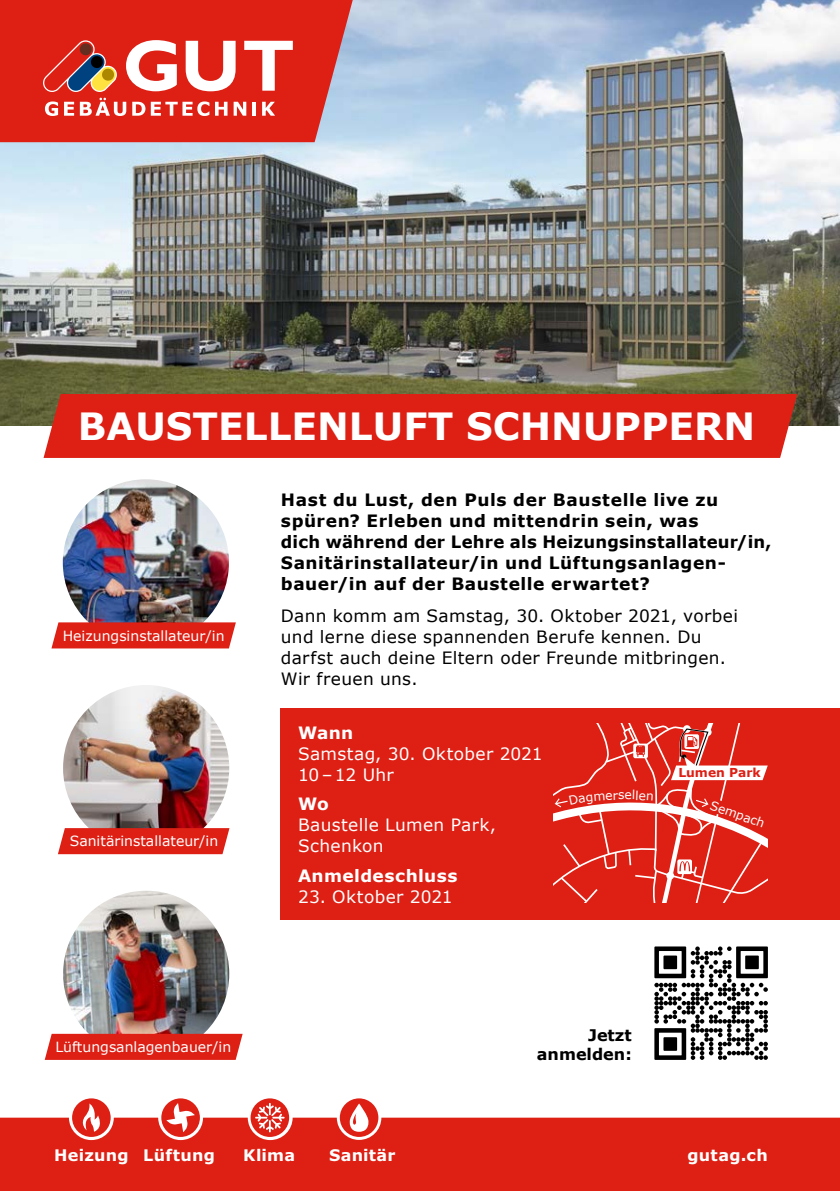
<style>
.page{position:relative;width:840px;height:1191px;background:#fff}
.page>*{position:absolute;margin:0;border:0;box-sizing:border-box;transform-origin:0 0}
.t1{font:700 37.4px "Verdana";color:#fff}
.t2{font:700 17px/21px "Verdana";letter-spacing:.03em;color:#000}
.t3{font:17px/21px "Verdana";letter-spacing:.02em;color:#000}
.t4{font:17px/21px "Verdana";letter-spacing:.02em;color:#fff}
.t5{font:700 17px "Verdana";letter-spacing:.02em;color:#fff}
.t6{font:700 16px "Verdana Pro";letter-spacing:.015em;color:#fff}
.t7{font:700 16px/19.2px "Verdana";color:#000;text-align:right}
.t8{font:14px "Verdana";color:#fff}
.t9{font:700 12.4px "Verdana";color:#dd1f14}
.t10{font:12.4px "Verdana";color:#fff}
</style>
<div class="page">
<div style="left:281px;top:708px;width:558px;height:211px;background:#dd1f14"></div>
<img style="left:0;top:0;width:839px;height:426px">
<svg style="left:0;top:0;width:352px;height:142px;background:#d92b23"></svg>
<svg style="left:185px;top:41px;width:50px;height:50px"></svg>
<svg style="left:244px;top:41px;width:49px;height:50px"></svg>
<svg style="left:45px;top:101px;width:13px;height:15px"></svg>
<svg style="left:64px;top:102px;width:10px;height:14px"></svg>
<svg style="left:132px;top:102px;width:13px;height:14px"></svg>
<svg style="left:151px;top:101px;width:58px;height:15px"></svg>
<svg style="left:215px;top:102px;width:12px;height:14px"></svg>
<svg style="left:233px;top:102px;width:13px;height:14px"></svg>
<svg style="left:262px;top:102px;width:13px;height:14px"></svg>
<hr style="left:252px;top:102px;width:4px;height:14px;background:#fff">
<svg style="left:80px;top:98px;width:46px;height:18px"></svg>
<svg style="left:43px;top:40px;width:74px;height:52px;background:#b8483a"></svg>
<svg style="left:126px;top:40px;width:51px;height:51px"></svg>
<div style="left:0;top:1117px;width:839px;height:74px;background:#dd1f14"></div>
<div style="left:72px;top:1098px;width:39px;height:39px;background:#dd1f14;border-radius:50%"></div>
<svg style="left:82px;top:1103px;width:18px;height:28px"></svg>
<svg style="left:161px;top:1098px;width:39px;height:39px"></svg>
<svg style="left:166px;top:1103px;width:29px;height:29px"></svg>
<svg style="left:250px;top:1098px;width:39px;height:39px"></svg>
<svg style="left:255px;top:1103px;width:29px;height:29px"></svg>
<div style="left:339px;top:1098px;width:39px;height:39px;background:#dd1f14;border-radius:50%"></div>
<svg style="left:349px;top:1103px;width:20px;height:28px"></svg>
<img style="left:63px;top:890px;width:166px;height:166px;border-radius:83px">
<svg style="left:45px;top:1033px;width:197px;height:27px;background:#dd2a20"></svg>
<img style="left:63px;top:685px;width:166px;height:166px;border-radius:83px">
<svg style="left:58px;top:828px;width:171px;height:26px;background:#dd271d"></svg>
<img style="left:63px;top:479px;width:166px;height:166px;border-radius:83px">
<svg style="left:51px;top:622px;width:185px;height:26px;background:#dd291f"></svg>
<div style="left:44px;top:394px;width:752px;height:64px;background:#dd1f14"></div>
<svg style="left:654px;top:946px;width:113px;height:114px"></svg>
<svg style="left:553px;top:723px;width:214px;height:179px"></svg>
<h1 class="t1" style="left:78px;top:402px;width:678px">BAUSTELLENLUFT SCHNUPPERN</h1>
<p class="t8" style="left:63px;top:626px;width:163px">Heizungsinstallateur/in</p>
<p class="t8" style="left:70px;top:832px;width:150px">Sanitärinstallateur/in</p>
<p class="t8" style="left:55px;top:1038px;width:177px">Lüftungsanlagenbauer/in</p>
<p class="t2" style="left:281px;top:489px;width:491px">Hast du Lust, den Puls der Baustelle live zu spüren? Erleben und mittendrin sein, was<br>dich während der Lehre als Heizungsinstallateur/in, Sanitärinstallateur/in und Lüftungsanlagen&shy;bauer/in auf der Baustelle erwartet?</p>
<p class="t3" style="left:281px;top:605px;width:458px">Dann komm am Samstag, 30. Oktober 2021, vorbei und lerne diese spannenden Berufe kennen. Du darfst auch deine Eltern oder Freunde mitbringen.<br>Wir freuen uns.</p>
<p class="t5" style="left:298px;top:721px;width:57px">Wann</p>
<p class="t4" style="left:298px;top:743px;width:246px">Samstag, 30. Oktober 2021<br>10–12 Uhr</p>
<p class="t5" style="left:298px;top:793px;width:32px">Wo</p>
<p class="t4" style="left:298px;top:814px;width:199px">Baustelle Lumen Park,<br>Schenkon</p>
<p class="t5" style="left:298px;top:864px;width:161px">Anmeldeschluss</p>
<p class="t4" style="left:298px;top:886px;width:156px">23. Oktober 2021</p>
<p class="t10" style="left:617px;top:787px;width:8px">s</p>
<p class="t9" style="left:678px;top:764px;width:84px">Lumen Park</p>
<p class="t10" style="left:713px;top:797px;width:58px;rotate:20deg">Sempach</p>
<p class="t7" style="left:536px;top:1025px;width:96px">Jetzt anmelden:</p>
<p class="t6" style="left:54px;top:1144px;width:162px">Heizung Lüftung</p>
<p class="t6" style="left:243px;top:1144px;width:53px">Klima</p>
<p class="t6" style="left:329px;top:1144px;width:68px">Sanitär</p>
<p class="t6" style="left:687px;top:1144px;width:82px">gutag.ch</p>
</div>
